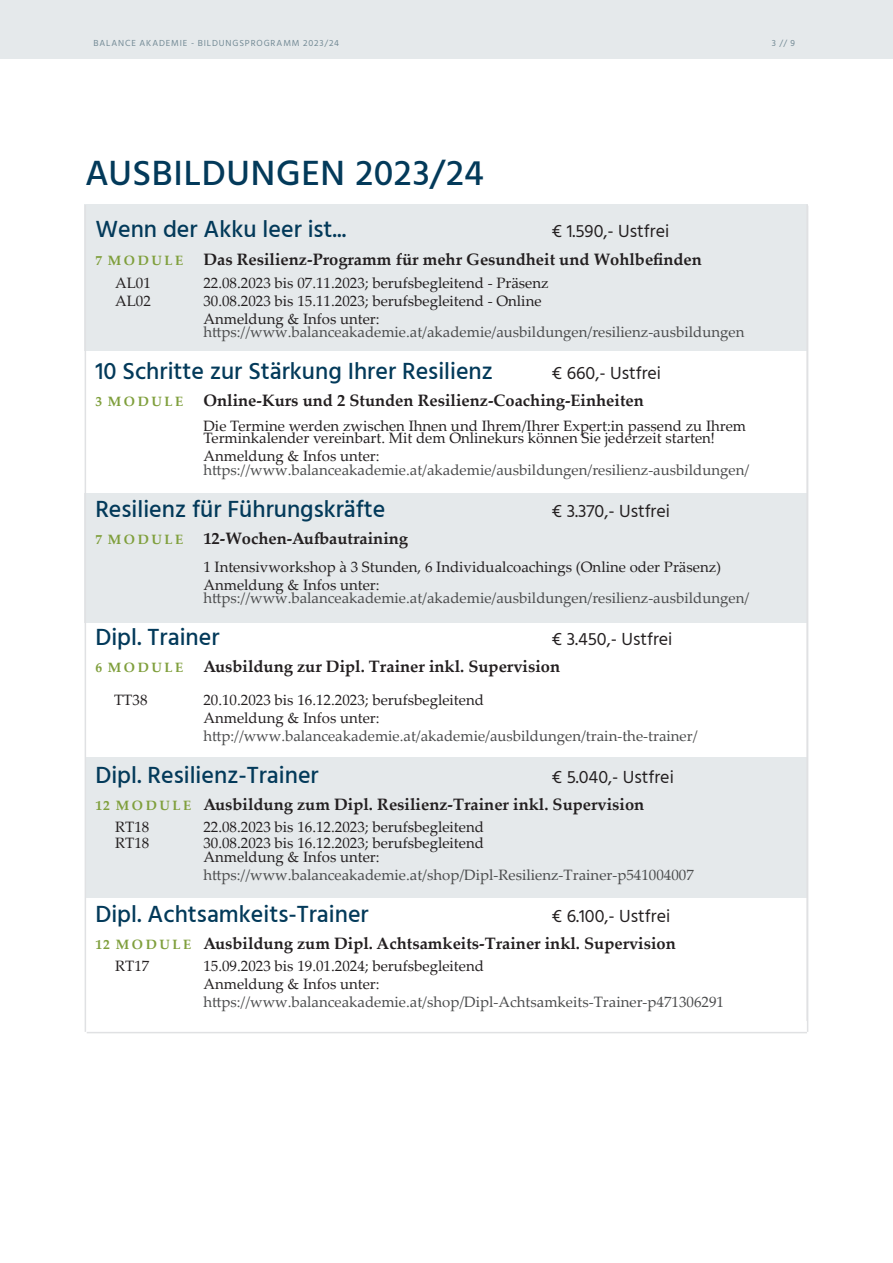
<style>
.page{position:relative;width:893px;height:1263px;background:#fff}
.page>*{position:absolute;margin:0;border:0;box-sizing:border-box;transform-origin:0 0}
.t1{font:500 36px "Hind";letter-spacing:.02em;color:#033a5a}
.t2{font:500 24px "Hind";color:#033a5a}
.t3{font:18px "Hind";color:#231f20}
.t4{font:700 16.5px "Palatino Linotype";color:#231f20}
.t5{font:15px/17.7px "Palatino Linotype";color:#231f20}
.t6{font:15px "Palatino Linotype";color:#4b4c4d}
.t7{font:9px "Hind";letter-spacing:.095em;color:#738a95}
.s1{font-size:13.5px;color:#7f9f3c}
</style>
<div class="page">
<div style="left:0;top:0;width:893px;height:58px;background:#e5e9eb"></div>
<hr style="left:807px;top:206px;width:1px;height:826px;background:#e0e1e3">
<div style="left:86px;top:757px;width:722px;height:140px;background:#e5e9eb"></div>
<div style="left:85px;top:204px;width:722px;height:146px;background:#e5e9eb"></div>
<div style="left:85px;top:493px;width:722px;height:130px;background:#e5e9eb"></div>
<hr style="left:85px;top:205px;width:1px;height:827px;background:#e0e1e3">
<hr style="left:806px;top:204px;width:2px;height:817px;background:#e0e1e3">
<hr style="left:87px;top:1032px;width:720px;height:1px;background:#e0e1e3">
<p class="t7" style="left:94px;top:39px;width:247px">BALANCE AKADEMIE - BILDUNGSPROGRAMM 2023/24</p>
<p class="t7" style="left:772px;top:39px;width:25px">3 // 9</p>
<h1 class="t1" style="left:85px;top:154px;width:400px">AUSBILDUNGEN 2023/24</h1>
<h2 class="t2" style="left:95px;top:216px;width:253px">Wenn der Akku leer ist...</h2>
<p class="t3" style="left:552px;top:224px;width:119px">€ 1.590,- Ustfrei</p>
<p class="t4" style="left:95px;top:248px;width:608px"><span class="s1">7 M O D U L E</span> Das Resilienz-Programm für mehr Gesundheit und Wohlbefinden</p>
<p class="t5" style="left:115px;top:275px;width:37px">AL01</p>
<p class="t5" style="left:203px;top:275px;width:347px">22.08.2023 bis 07.11.2023; berufsbegleitend - Präsenz</p>
<p class="t5" style="left:115px;top:291px;width:37px">AL02</p>
<p class="t5" style="left:203px;top:291px;width:340px">30.08.2023 bis 15.11.2023; berufsbegleitend - Online<br>Anmeldung &amp; Infos unter:</p>
<p class="t6" style="left:203px;top:321px;width:543px">https://www.balanceakademie.at/akademie/ausbildungen/resilienz-ausbildungen</p>
<h2 class="t2" style="left:95px;top:358px;width:399px">10 Schritte zur Stärkung Ihrer Resilienz</h2>
<p class="t3" style="left:552px;top:366px;width:111px">€ 660,- Ustfrei</p>
<p class="t4" style="left:95px;top:394px;width:550px"><span class="s1">3 M O D U L E</span> Online-Kurs und 2 Stunden Resilienz-Coaching-Einheiten</p>
<p class="t5" style="left:203px;top:420px;width:544px;line-height:12px">Die Termine werden zwischen Ihnen und Ihrem/Ihrer Expert:in passend zu Ihrem<br>Terminkalender vereinbart. Mit dem Onlinekurs können Sie jederzeit starten!</p>
<p class="t5" style="left:203px;top:449px;width:178px">Anmeldung &amp; Infos unter:</p>
<p class="t6" style="left:203px;top:459px;width:547px">https://www.balanceakademie.at/akademie/ausbildungen/resilienz-ausbildungen/</p>
<h2 class="t2" style="left:95px;top:496px;width:292px">Resilienz für Führungskräfte</h2>
<p class="t3" style="left:552px;top:504px;width:120px">€ 3.370,- Ustfrei</p>
<p class="t4" style="left:95px;top:526px;width:314px"><span class="s1">7 M O D U L E</span> 12-Wochen-Aufbautraining</p>
<p class="t5" style="left:203px;top:557px;width:519px">1 Intensivworkshop à 3 Stunden, 6 Individualcoachings (Online oder Präsenz)<br>Anmeldung &amp; Infos unter:</p>
<p class="t6" style="left:203px;top:588px;width:547px">https://www.balanceakademie.at/akademie/ausbildungen/resilienz-ausbildungen/</p>
<h2 class="t2" style="left:95px;top:624px;width:126px">Dipl. Trainer</h2>
<p class="t3" style="left:552px;top:632px;width:122px">€ 3.450,- Ustfrei</p>
<p class="t4" style="left:95px;top:660px;width:466px"><span class="s1">6 M O D U L E</span> Ausbildung zur Dipl. Trainer inkl. Supervision</p>
<p class="t5" style="left:114px;top:693px;width:35px">TT38</p>
<p class="t5" style="left:203px;top:693px;width:282px">20.10.2023 bis 16.12.2023; berufsbegleitend<br>Anmeldung &amp; Infos unter:</p>
<p class="t6" style="left:203px;top:725px;width:496px">http://www.balanceakademie.at/akademie/ausbildungen/train-the-trainer/</p>
<h2 class="t2" style="left:95px;top:762px;width:225px">Dipl. Resilienz-Trainer</h2>
<p class="t3" style="left:552px;top:770px;width:124px">€ 5.040,- Ustfrei</p>
<p class="t4" style="left:95px;top:797px;width:550px"><span class="s1">12 M O D U L E</span> Ausbildung zum Dipl. Resilienz-Trainer inkl. Supervision</p>
<p class="t5" style="left:115px;top:820px;width:36px">RT18</p>
<p class="t5" style="left:203px;top:820px;width:282px">22.08.2023 bis 16.12.2023; berufsbegleitend</p>
<p class="t5" style="left:115px;top:836px;width:36px">RT18</p>
<p class="t5" style="left:203px;top:838px;width:282px;line-height:13.5px">30.08.2023 bis 16.12.2023; berufsbegleitend<br>Anmeldung &amp; Infos unter:</p>
<p class="t6" style="left:203px;top:864px;width:492px">https://www.balanceakademie.at/shop/Dipl-Resilienz-Trainer-p541004007</p>
<h2 class="t2" style="left:95px;top:901px;width:275px">Dipl. Achtsamkeits-Trainer</h2>
<p class="t3" style="left:552px;top:909px;width:120px">€ 6.100,- Ustfrei</p>
<p class="t4" style="left:95px;top:936px;width:582px"><span class="s1">12 M O D U L E</span> Ausbildung zum Dipl. Achtsamkeits-Trainer inkl. Supervision</p>
<p class="t5" style="left:115px;top:959px;width:36px">RT17</p>
<p class="t5" style="left:203px;top:959px;width:282px">15.09.2023 bis 19.01.2024; berufsbegleitend<br>Anmeldung &amp; Infos unter:</p>
<p class="t6" style="left:203px;top:991px;width:522px">https://www.balanceakademie.at/shop/Dipl-Achtsamkeits-Trainer-p471306291</p>
</div>
